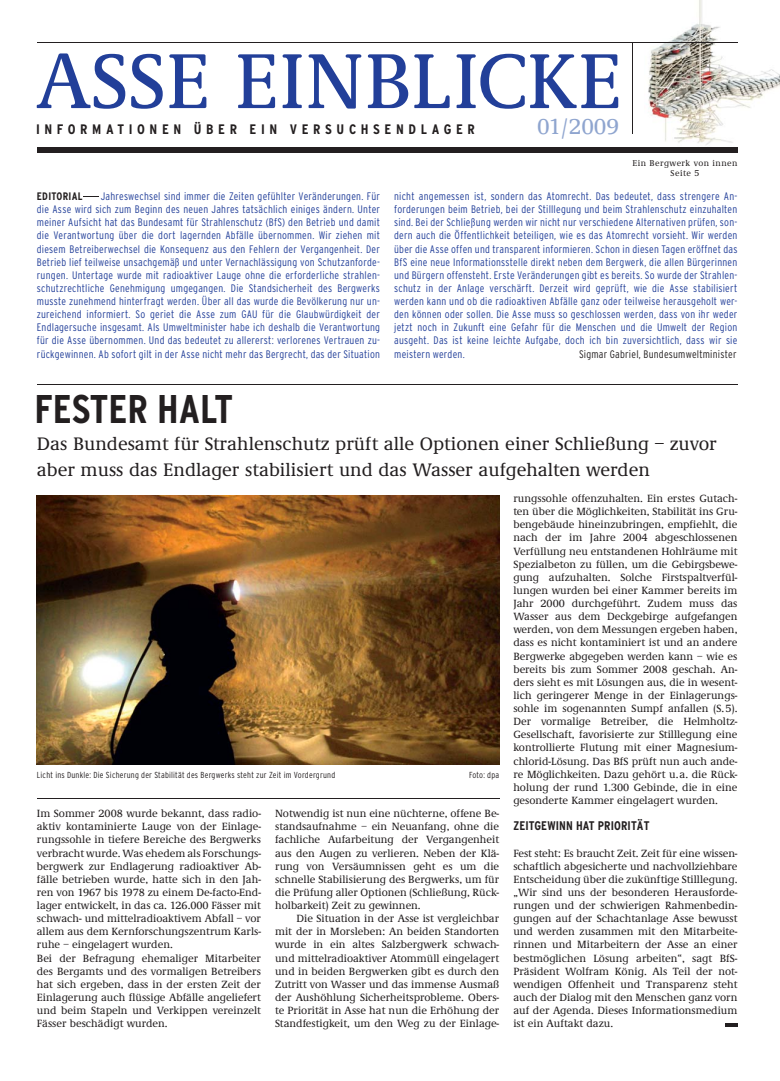
<style>
.page{position:relative;width:780px;height:1081px;background:#fff}
.page>*{position:absolute;margin:0;border:0;box-sizing:border-box;transform-origin:0 0}
.t1{font:500 80.62px "Demos";color:#223f99}
.t2{font:700 condensed 40px "Interstate";color:#231f20}
.t3{font:500 22.5px "Demos";color:#8fa5cf}
.t4{font:500 18.75px/26.2px "Demos";color:#231f20}
.t5{font:700 condensed 13.75px "Interstate";letter-spacing:.32em;color:#231f20;scale:1.05 1}
.t6{font:700 condensed 12.5px "Interstate";letter-spacing:.01em;color:#231f20}
.t7{font:500 10.88px/13.1px "Demos";color:#231f20;text-align:justify}
.t8{font:300 condensed 10.88px/13.1px "Interstate";letter-spacing:.02em;color:#223f99;text-align:justify}
.t9{font:300 condensed 10.88px "Interstate";letter-spacing:.02em;color:#231f20}
.t10{font:700 condensed 10.88px "Interstate";letter-spacing:.025em;color:#231f20}
.t11{font:300 condensed 8.75px "Interstate";letter-spacing:.025em;color:#231f20}
.t12{font:500 8.75px/9.4px "Demos";letter-spacing:.05em;color:#231f20;text-align:center}
</style>
<div class="page">
<img style="left:37px;top:496px;width:462px;height:268px">
<hr style="left:37px;top:384px;width:700px;height:1px;background:#231f20">
<hr style="left:725px;top:1023px;width:12px;height:4px;background:#231f20">
<hr style="left:37px;top:798px;width:462px;height:1px;background:#231f20">
<img style="left:644px;top:0;width:136px;height:150px">
<hr style="left:37px;top:42px;width:700px;height:1px;background:#231f20">
<div style="left:37px;top:148px;width:700px;height:5px;background:#231f20"></div>
<hr style="left:632px;top:43px;width:1px;height:91px;background:#231f20">
<svg style="left:83px;top:196px;width:16px;height:1px"></svg>
<h1 class="t1" style="left:36px;top:51px;width:587px">ASSE EINBLICKE</h1>
<p class="t5" style="left:36px;top:124px;width:419px">INFORMATIONEN ÜBER EIN VERSUCHSENDLAGER</p>
<h3 class="t3" style="left:537px;top:118px;width:84px">01/2009</h3>
<p class="t12" style="left:632px;top:159px;width:106px">Ein Bergwerk von innen<br>Seite 5</p>
<p class="t8" style="left:37px;top:191px;width:345px;text-indent:64px">Jahreswechsel sind immer die Zeiten gefühlter Veränderungen. Für die Asse wird sich zum Beginn des neuen Jahres tatsächlich einiges ändern. Unter meiner Aufsicht hat das Bundesamt für Strahlenschutz (BfS) den Betrieb und damit die Verantwortung über die dort lagernden Abfälle übernommen. Wir ziehen mit diesem Betreiberwechsel die Konsequenz aus den Fehlern der Vergangenheit. Der Betrieb lief teilweise unsachgemäß und unter Vernachlässigung von Schutzanforde&shy;rungen. Untertage wurde mit radioaktiver Lauge ohne die erforderliche strahlen&shy;schutzrechtliche Genehmigung umgegangen. Die Standsicherheit des Bergwerks musste zunehmend hinterfragt werden. Über all das wurde die Bevölkerung nur un&shy;zureichend informiert. So geriet die Asse zum GAU für die Glaubwürdigkeit der Endlagersuche insgesamt. Als Umweltminister habe ich deshalb die Verantwortung für die Asse übernommen. Und das bedeutet zu allererst: verlorenes Vertrauen zu&shy;rückgewinnen. Ab sofort gilt in der Asse nicht mehr das Bergrecht, das der Situation</p>
<p class="t8" style="left:394px;top:191px;width:345px">nicht angemessen ist, sondern das Atomrecht. Das bedeutet, dass strengere An&shy;forderungen beim Betrieb, bei der Stilllegung und beim Strahlenschutz einzuhalten sind. Bei der Schließung werden wir nicht nur verschiedene Alternativen prüfen, son&shy;dern auch die Öffentlichkeit beteiligen, wie es das Atomrecht vorsieht. Wir werden über die Asse offen und transparent informieren. Schon in diesen Tagen eröffnet das BfS eine neue Informationsstelle direkt neben dem Bergwerk, die allen Bürgerinnen und Bürgern offensteht. Erste Veränderungen gibt es bereits. So wurde der Strahlen&shy;schutz in der Anlage verschärft. Derzeit wird geprüft, wie die Asse stabilisiert werden kann und ob die radioaktiven Abfälle ganz oder teilweise herausgeholt wer&shy;den können oder sollen. Die Asse muss so geschlossen werden, dass von ihr weder jetzt noch in Zukunft eine Gefahr für die Menschen und die Umwelt der Region ausgeht. Das ist keine leichte Aufgabe, doch ich bin zuversichtlich, dass wir sie meistern werden.</p>
<p class="t10" style="left:37px;top:192px;width:47px">EDITORIAL</p>
<p class="t9" style="left:579px;top:350px;width:159px">Sigmar Gabriel, Bundesumweltminister</p>
<h2 class="t2" style="left:34px;top:394px;width:200px">FESTER HALT</h2>
<h3 class="t4" style="left:37px;top:432px;width:681px">Das Bundesamt für Strahlenschutz prüft alle Optionen einer Schließung – zuvor aber muss das Endlager stabilisiert und das Wasser aufgehalten werden</h3>
<p class="t11" style="left:37px;top:771px;width:300px">Licht ins Dunkle: Die Sicherung der Stabilität des Bergwerks steht zur Zeit im Vordergrund</p>
<p class="t7" style="left:275px;top:808px;width:225px">Notwendig ist nun eine nüchterne, offene Be&shy;standsaufnahme – ein Neuanfang, ohne die fachliche Aufarbeitung der Vergangenheit aus den Augen zu verlieren. Neben der Klä&shy;rung von Versäumnissen geht es um die schnelle Stabilisierung des Bergwerks, um für die Prüfung aller Optionen (Schließung, Rück&shy;holbarkeit) Zeit zu gewinnen.</p>
<p class="t7" style="left:275px;top:913px;width:225px;text-indent:21px">Die Situation in der Asse ist vergleichbar mit der in Morsleben: An beiden Standorten wurde in ein altes Salzbergwerk schwach&shy;und mittelradioaktiver Atommüll eingelagert und in beiden Bergwerken gibt es durch den Zutritt von Wasser und das immense Ausmaß der Aushöhlung Sicherheitsprobleme. Obers&shy;te Priorität in Asse hat nun die Erhöhung der Standfestigkeit, um den Weg zu der Einlage-</p>
<p class="t11" style="left:469px;top:771px;width:32px">Foto: dpa</p>
<p class="t7" style="left:37px;top:808px;width:225px;text-align:left">Im Sommer 2008 wurde bekannt, dass radio&shy;aktiv kontaminierte Lauge von der Einlage&shy;rungssohle in tiefere Bereiche des Bergwerks verbracht wurde. Was ehedem als Forschungs&shy;bergwerk zur Endlagerung radioaktiver Ab&shy;fälle betrieben wurde, hatte sich in den Jah&shy;ren von 1967 bis 1978 zu einem De-facto-End&shy;lager entwickelt, in das ca. 126.000 Fässer mit schwach- und mittelradioaktivem Abfall – vor allem aus dem Kernforschungszentrum Karls&shy;ruhe – eingelagert wurden.<br>Bei der Befragung ehemaliger Mitarbeiter des Bergamts und des vormaligen Betreibers hat sich ergeben, dass in der ersten Zeit der Einlagerung auch flüssige Abfälle angeliefert und beim Stapeln und Verkippen vereinzelt Fässer beschädigt wurden.</p>
<p class="t7" style="left:513px;top:493px;width:225px">rungssohle offenzuhalten. Ein erstes Gutach&shy;ten über die Möglichkeiten, Stabilität ins Gru&shy;bengebäude hineinzubringen, empfiehlt, die nach der im Jahre 2004 abgeschlossenen Verfüllung neu entstandenen Hohlräume mit Spezialbeton zu füllen, um die Gebirgsbewe&shy;gung aufzuhalten. Solche Firstspaltverfül&shy;lungen wurden bei einer Kammer bereits im Jahr 2000 durchgeführt. Zudem muss das Wasser aus dem Deckgebirge aufgefangen werden, von dem Messungen ergeben haben, dass es nicht kontaminiert ist und an andere Bergwerke abgegeben werden kann – wie es bereits bis zum Sommer 2008 geschah. An&shy;ders sieht es mit Lösungen aus, die in wesent&shy;lich geringerer Menge in der Einlagerungs&shy;sohle im sogenannten Sumpf anfallen (S.5).<br>Der vormalige Betreiber, die Helmholtz-Gesellschaft, favorisierte zur Stilllegung eine kontrollierte Flutung mit einer Magnesium&shy;chlorid-Lösung. Das BfS prüft nun auch ande&shy;re Möglichkeiten. Dazu gehört u.a. die Rück&shy;holung der rund 1.300 Gebinde, die in eine gesonderte Kammer eingelagert wurden.</p>
<p class="t6" style="left:513px;top:821px;width:138px">ZEITGEWINN HAT PRIORITÄT</p>
<p class="t7" style="left:513px;top:847px;width:225px">Fest steht: Es braucht Zeit. Zeit für eine wissen&shy;schaftlich abgesicherte und nachvollziehbare Entscheidung über die zukünftige Stilllegung. „Wir sind uns der besonderen Herausforde&shy;rungen und der schwierigen Rahmenbedin&shy;gungen auf der Schachtanlage Asse bewusst und werden zusammen mit den Mitarbeite&shy;rinnen und Mitarbeitern der Asse an einer bestmöglichen Lösung arbeiten“, sagt BfS-Präsident Wolfram König. Als Teil der not&shy;wendigen Offenheit und Transparenz steht auch der Dialog mit den Menschen ganz vorn auf der Agenda. Dieses Informationsmedium ist ein Auftakt dazu.</p>
</div>
